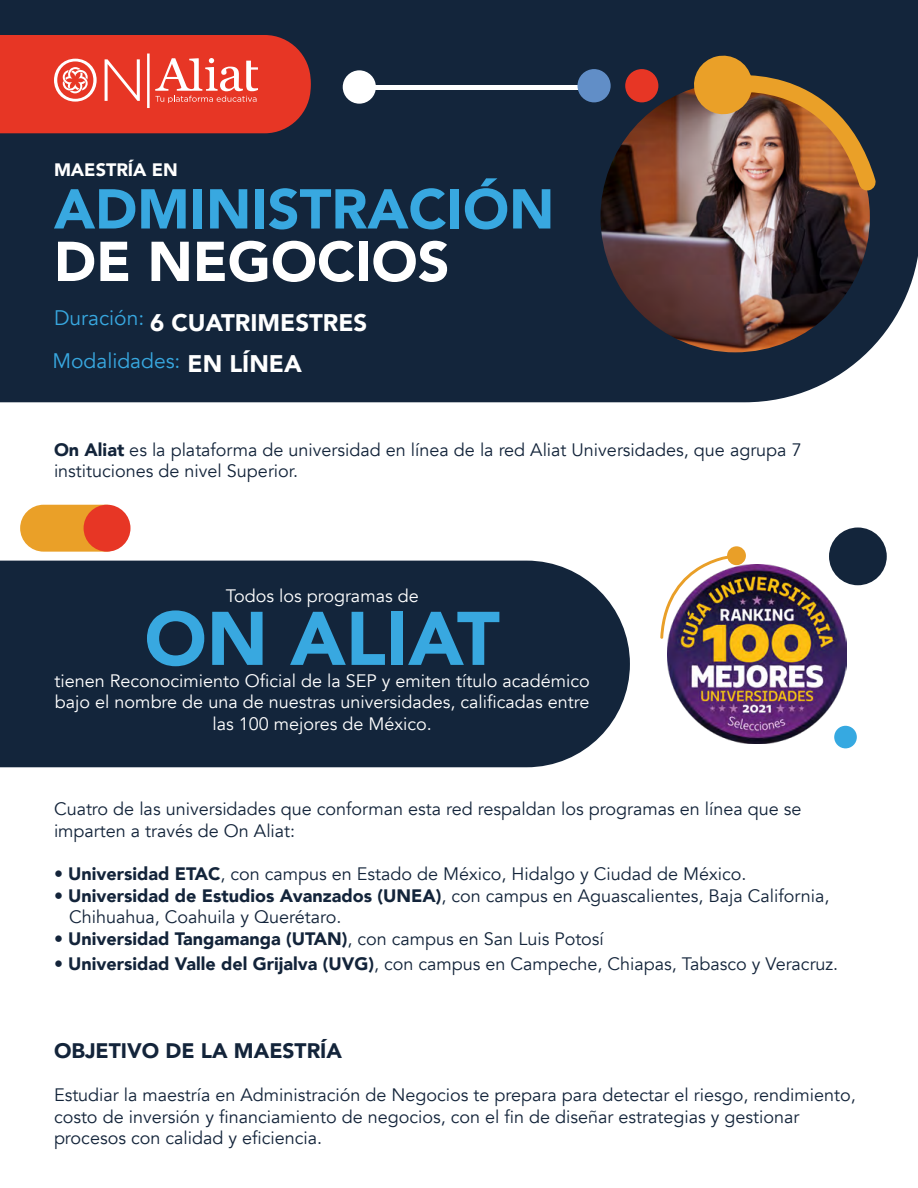
<style>
.page{position:relative;width:918px;height:1188px;background:#fff}
.page>*{position:absolute;margin:0;border:0;box-sizing:border-box;transform-origin:0 0}
.t1{font:900 75px "Avenir";color:#38a8e0}
.t2{font:900 55.5px "Avenir";color:#38a8e0}
.t3{font:900 55.5px "Avenir";color:#fff}
.t4{font:900 24px "Avenir";color:#fff}
.t5{font:900 21px "Avenir";color:#13243a}
.t6{font:21px "Avenir";color:#38a8e0}
.t7{font:18px/21.6px "Avenir";color:#13243a}
.t8{font:18px/21.6px "Avenir";color:#fff;text-align:center}
.t9{font:900 18px "Avenir";color:#13243a}
.t10{font:900 18px "Avenir";color:#fff}
.s1{font-weight:900;font-size:24px;color:#fff}
.s2{font-weight:900}
.s3{font-weight:400}
</style>
<div class="page">
<div style="left:0;top:0;width:918px;height:402px;background:#13253b"></div>
<div style="left:343px;top:70px;width:33px;height:34px;background:#fff;border-radius:50%"></div>
<hr style="left:362px;top:85px;width:224px;height:4px;background:#fff">
<img style="left:600px;top:83px;width:270px;height:269px">
<div style="left:625px;top:69px;width:33px;height:33px;background:#e73625;border-radius:50%"></div>
<div style="left:577px;top:69px;width:34px;height:33px;background:#618ec7;border-radius:50%"></div>
<img style="left:691px;top:53px;width:185px;height:139px">
<svg style="left:0;top:35px;width:311px;height:98px;background:#e24536"></svg>
<div style="left:20px;top:505px;width:109px;height:47px;background:#eaa028;border-radius:23px"></div>
<div style="left:84px;top:505px;width:47px;height:47px;background:#e73625;border-radius:50%"></div>
<div style="left:829px;top:528px;width:58px;height:57px;background:#13253b;border-radius:29px"></div>
<div style="left:0;top:561px;width:630px;height:206px;background:#13253b"></div>
<img style="left:674px;top:564px;width:173px;height:179px">
<div style="left:834px;top:726px;width:23px;height:22px;background:#36a9e1;border-radius:50%"></div>
<img style="left:660px;top:555px;width:79px;height:135px">
<div style="left:727px;top:546px;width:19px;height:19px;background:#e99f28;border-radius:50%"></div>
<p class="t10" style="left:54px;top:154px;width:126px">MAESTRÍA EN</p>
<h2 class="t2" style="left:54px;top:162px;width:502px">ADMINISTRACIÓN</h2>
<h2 class="t3" style="left:54px;top:214px;width:397px">DE NEGOCIOS</h2>
<h3 class="t4" style="left:54px;top:303px;width:315px"><sup>Duración:</sup> 6 CUATRIMESTRES</h3>
<p class="t6" style="left:52px;top:348px;width:251px">Modalidades: <span class="s1">EN LÍNEA</span></p>
<p class="t7" style="left:54px;top:439px;width:749px"><span class="s2">On Aliat</span> es la plataforma de universidad en línea de la red Aliat Universidades, que agrupa 7 instituciones de nivel Superior.</p>
<p class="t8" style="left:226px;top:585px;width:195px">Todos los programas de</p>
<h1 class="t1" style="left:144px;top:575px;width:357px">ON ALIAT</h1>
<p class="t8" style="left:54px;top:670px;width:537px">tienen Reconocimiento Oficial de la SEP y emiten título académico bajo el nombre de una de nuestras universidades, calificadas entre las 100 mejores de México.</p>
<p class="t7" style="left:54px;top:799px;width:749px">Cuatro de las universidades que conforman esta red respaldan los programas en línea que se imparten a través de On Aliat:</p>
<p class="t7" style="left:54px;top:863px;width:694px">• <span class="s2">Universidad ETAC</span>, con campus en Estado de México, Hidalgo y Ciudad de México.</p>
<p class="t7" style="left:69px;top:885px;width:762px;text-indent:-15px">• <span class="s2">Universidad de Estudios Avanzados (UNEA)</span>, con campus en Aguascalientes, Baja California,<br>Chihuahua, Coahuila y Querétaro.</p>
<p class="t9" style="left:54px;top:923px;width:551px"><span class="s3">•</span> Universidad Tangamanga (UTAN)<span class="s3">, con campus en San Luis Potosí</span></p>
<p class="t7" style="left:54px;top:953px;width:786px">• <span class="s2">Universidad Valle del Grijalva (UVG)</span>, con campus en Campeche, Chiapas, Tabasco y Veracruz.</p>
<p class="t5" style="left:54px;top:1032px;width:290px">OBJETIVO DE LA MAESTRÍA</p>
<p class="t7" style="left:54px;top:1084px;width:803px">Estudiar la maestría en Administración de Negocios te prepara para detectar el riesgo, rendimiento, costo de inversión y financiamiento de negocios, con el fin de diseñar estrategias y gestionar procesos con calidad y eficiencia.</p>
</div>
